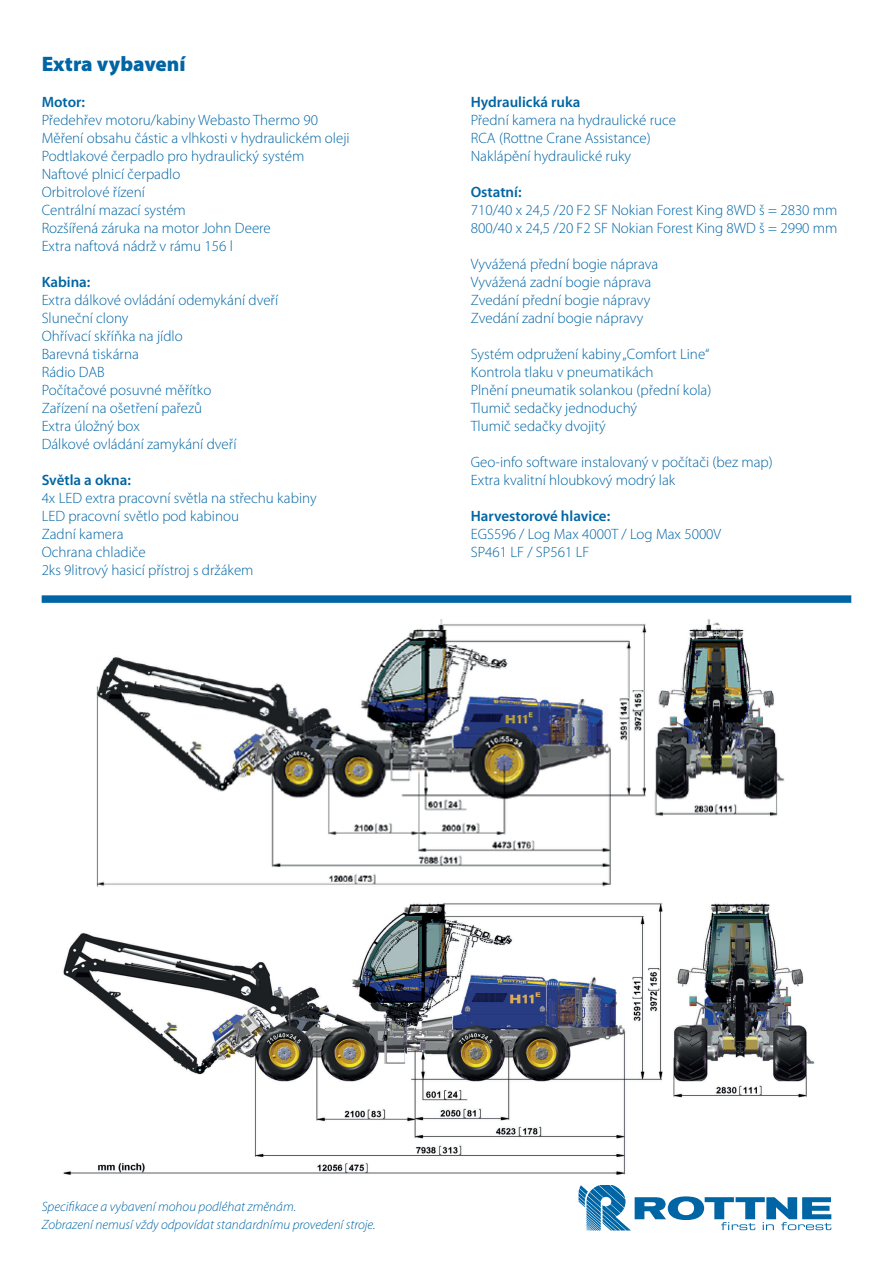
<style>
.page{position:relative;width:893px;height:1263px;background:#fff}
.page>*{position:absolute;margin:0;border:0;box-sizing:border-box;transform-origin:0 0}
.t1{font:900 21px "Myriad Pro";color:#0065a4}
.t2{font:300 15px/18px "Myriad Pro";color:#0065a4}
.t3{font:600 15px "Myriad Pro";color:#0065a4}
.t4{font:italic 300 13.5px/18px "Myriad Pro";color:#0065a4}
</style>
<div class="page">
<div style="left:42px;top:595px;width:809px;height:8px;background:#0065a4"></div>
<svg style="left:578px;top:1185px;width:253px;height:46px"></svg>
<img style="left:96px;top:619px;width:689px;height:268px">
<img style="left:63px;top:903px;width:752px;height:272px">
<h1 class="t1" style="left:42px;top:50px;width:145px">Extra vybavení</h1>
<p class="t3" style="left:42px;top:92px;width:45px">Motor:</p>
<p class="t2" style="left:42px;top:111px;width:310px">Předehřev motoru/kabiny Webasto Thermo 90<br>Měření obsahu částic a vlhkosti v hydraulickém oleji Podtlakové čerpadlo pro hydraulický systém Naftové plnicí čerpadlo<br>Orbitrolové řízení<br>Centrální mazací systém<br>Rozšířená záruka na motor John Deere<br>Extra naftová nádrž v rámu 156 l</p>
<p class="t3" style="left:42px;top:272px;width:50px">Kabina:</p>
<p class="t2" style="left:42px;top:291px;width:238px">Extra dálkové ovládání odemykání dveří<br>Sluneční clony<br>Ohřívací skříňka na jídlo<br>Barevná tiskárna<br>Rádio DAB<br>Počítačové posuvné měřítko<br>Zařízení na ošetření pařezů<br>Extra úložný box<br>Dálkové ovládání zamykání dveří</p>
<p class="t3" style="left:42px;top:470px;width:91px">Světla a okna:</p>
<p class="t2" style="left:42px;top:489px;width:276px">4x LED extra pracovní světla na střechu kabiny<br>LED pracovní světlo pod kabinou<br>Zadní kamera<br>Ochrana chladiče<br>2ks 9litrový hasicí přístroj s držákem</p>
<p class="t3" style="left:471px;top:92px;width:111px">Hydraulická ruka</p>
<p class="t2" style="left:471px;top:111px;width:207px">Přední kamera na hydraulické ruce<br>RCA (Rottne Crane Assistance)<br>Naklápění hydraulické ruky</p>
<p class="t3" style="left:471px;top:182px;width:52px">Ostatní:</p>
<p class="t2" style="left:471px;top:201px;width:368px">710/40 x 24,5 /20 F2 SF Nokian Forest King 8WD š = 2830 mm<br>800/40 x 24,5 /20 F2 SF Nokian Forest King 8WD š = 2990 mm</p>
<p class="t2" style="left:471px;top:255px;width:189px">Vyvážená přední bogie náprava<br>Vyvážená zadní bogie náprava<br>Zvedání přední bogie nápravy<br>Zvedání zadní bogie nápravy</p>
<p class="t2" style="left:471px;top:345px;width:242px">Systém odpružení kabiny „Comfort Line“<br>Kontrola tlaku v pneumatikách<br>Plnění pneumatik solankou (přední kola)<br>Tlumič sedačky jednoduchý<br>Tlumič sedačky dvojitý</p>
<p class="t2" style="left:471px;top:453px;width:303px">Geo-info software instalovaný v počítači (bez map)<br>Extra kvalitní hloubkový modrý lak</p>
<p class="t3" style="left:471px;top:506px;width:141px">Harvestorové hlavice:</p>
<p class="t2" style="left:471px;top:525px;width:252px">EGS596 / Log Max 4000T / Log Max 5000V<br>SP461 LF / SP561 LF</p>
<p class="t4" style="left:42px;top:1198px;width:335px">Specifikace a vybavení mohou podléhat změnám.<br>Zobrazení nemusí vždy odpovídat standardnímu provedení stroje.</p>
</div>
